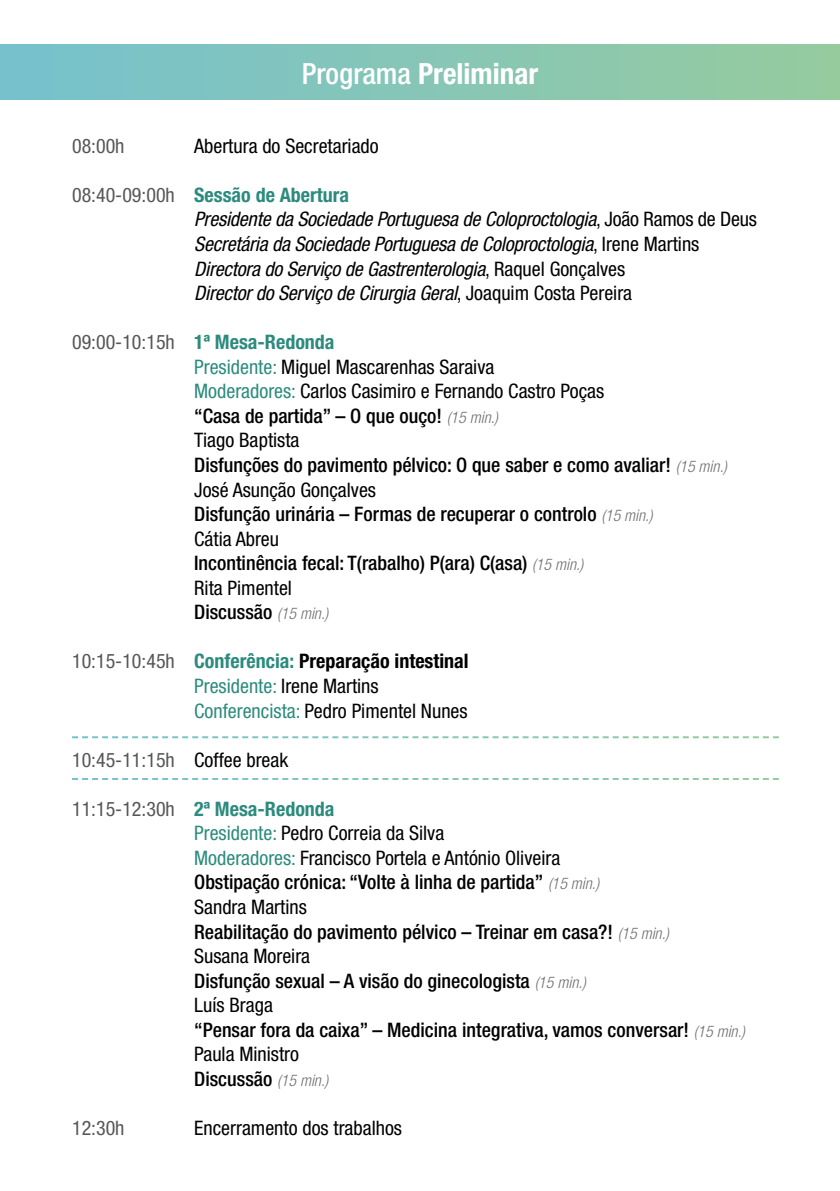
<style>
.page{position:relative;width:840px;height:1191px;background:#fff}
.page>*{position:absolute;margin:0;border:0;box-sizing:border-box;transform-origin:0 0}
.t1{font:700 condensed 29.2px "Helvetica Neue";color:#fff}
.t2{font:500 condensed 20px/24.6px "Helvetica Neue";color:#000}
.t3{font:italic condensed 20px/24.6px "Helvetica Neue";letter-spacing:-.01em;color:#000}
.t4{font:condensed 20px/24.6px "Helvetica Neue";color:#000}
.t5{font:condensed 20px "Helvetica Neue";color:#575756}
.s1{font-weight:500}
.s2{font-style:normal;color:#575756}
.s3{font-weight:700;font-style:normal;color:#2c8b7d}
.s4{font-style:normal}
.s5{font-weight:400;color:#575756}
.s6{font-weight:700;color:#2c8b7d}
.s7{font-weight:400;color:#2c8b7d}
.s8{font-weight:400}
.s9{font-weight:300;font-style:italic;font-size:16px;color:#706f6f}
.s10{color:#575756}
.s11{font-weight:700}
.s12{color:#2c8b7d}
.s13{color:#000}
</style>
<div class="page">
<svg style="left:72px;top:736px;width:706px;height:2px"></svg>
<svg style="left:72px;top:778px;width:706px;height:2px"></svg>
<div style="left:0;top:44px;width:839px;height:56px;background:linear-gradient(to right,#76c1ce,#96cb9e)"></div>
<h1 class="t1" style="left:301px;top:56px;width:238px"><span class="s1">Programa</span> Preliminar</h1>
<p class="t5" style="left:72px;top:134px;width:54px">08:00h</p>
<p class="t4" style="left:194px;top:133px;width:186px">Abertura do Secretariado</p>
<p class="t3" style="left:194px;top:182px;width:564px;text-indent:-122px"><span class="s2">08:40-09:00h</span> <span class="s3">Sessão de Abertura<br></span>Presidente da Sociedade Portuguesa de Coloproctologia<span class="s4">, João Ramos de Deus </span>Secretária da Sociedade Portuguesa de Coloproctologia<span class="s4">, Irene Martins </span>Directora do Serviço de Gastrenterologia<span class="s4">, Raquel Gonçalves<br></span>Director do Serviço de Cirurgia Geral<span class="s4">, Joaquim Costa Pereira</span></p>
<p class="t2" style="left:194px;top:329px;width:534px;text-indent:-122px"><span class="s5">09:00-10:15h</span> <span class="s6">1ª Mesa-Redonda<br></span><span class="s7">Presidente:</span> <span class="s8">Miguel Mascarenhas Saraiva<br></span><span class="s7">Moderadores:</span> <span class="s8">Carlos Casimiro e Fernando Castro Poças<br></span>“Casa de partida” – O que ouço! <span class="s9">(15 min.)<br></span><span class="s8">Tiago Baptista<br></span>Disfunções do pavimento pélvico: O que saber e como avaliar! <span class="s9">(15 min.)<br></span><span class="s8">José Asunção Gonçalves<br></span>Disfunção urinária – Formas de recuperar o controlo <span class="s9">(15 min.)<br></span><span class="s8">Cátia Abreu<br></span>Incontinência fecal: T(rabalho) P(ara) C(asa) <span class="s9">(15 min.)<br></span><span class="s8">Rita Pimentel<br></span>Discussão <span class="s9">(15 min.)</span></p>
<p class="t4" style="left:194px;top:649px;width:276px;text-indent:-122px"><span class="s10">10:15-10:45h</span> <span class="s6">Conferência:</span> <span class="s11">Preparação intestinal<br></span><span class="s12">Presidente:</span> Irene Martins<br><span class="s12">Conferencista:</span> Pedro Pimentel Nunes</p>
<p class="t5" style="left:72px;top:748px;width:217px">10:45-11:15h <span class="s13">Coffee break</span></p>
<p class="t2" style="left:194px;top:796px;width:552px;text-indent:-122px"><span class="s5">11:15-12:30h</span> <span class="s6">2ª Mesa-Redonda<br></span><span class="s7">Presidente:</span> <span class="s8">Pedro Correia da Silva<br></span><span class="s7">Moderadores:</span> <span class="s8">Francisco Portela e António Oliveira<br></span>Obstipação crónica: “Volte à linha de partida” <span class="s9">(15 min.)<br></span><span class="s8">Sandra Martins<br></span>Reabilitação do pavimento pélvico – Treinar em casa?! <span class="s9">(15 min.)<br></span><span class="s8">Susana Moreira<br></span>Disfunção sexual – A visão do ginecologista <span class="s9">(15 min.)<br></span><span class="s8">Luís Braga<br></span>“Pensar fora da caixa” – Medicina integrativa, vamos conversar! <span class="s9">(15 min.)<br></span><span class="s8">Paula Ministro<br></span>Discussão <span class="s9">(15 min.)</span></p>
<p class="t5" style="left:72px;top:1116px;width:54px">12:30h</p>
<p class="t4" style="left:194px;top:1115px;width:209px">Encerramento dos trabalhos</p>
</div>
